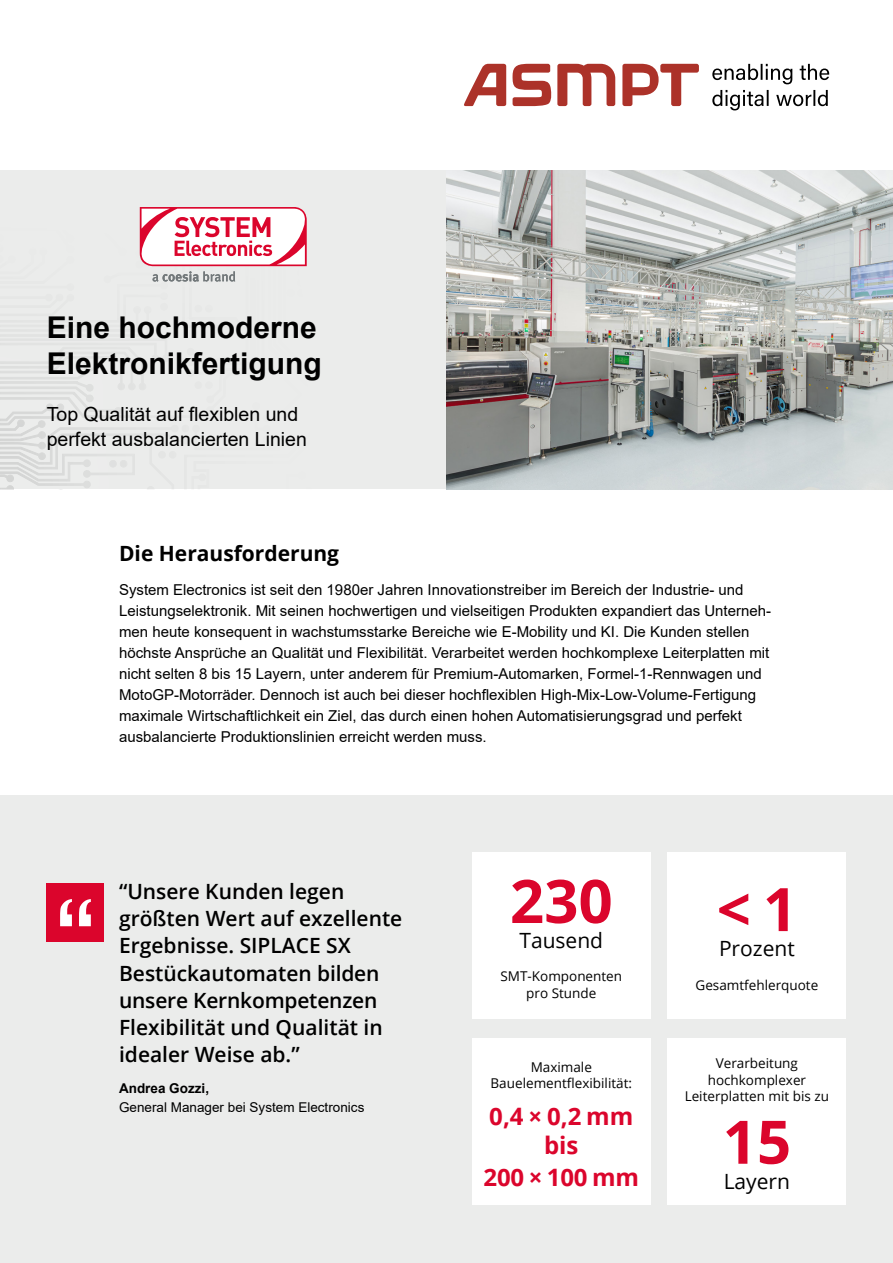
<style>
.page{position:relative;width:893px;height:1263px;background:#fff}
.page>*{position:absolute;margin:0;border:0;box-sizing:border-box;transform-origin:0 0}
.t1{font:700 60px "Open Sans";color:#db052c}
.t2{font:700 30px/36px "Arial";color:#000}
.t3{font:700 24px/28.8px "Open Sans";letter-spacing:-.01em;color:#db052c;text-align:center}
.t4{font:600 21px/27px "Open Sans";color:#000}
.t5{font:21px "Open Sans";color:#000}
.t6{font:700 21px "Open Sans";color:#000}
.t7{font:19.5px/25.5px "Arial";color:#000}
.t8{font:15px/21px "Arial";color:#000}
.t9{font:13.5px/16.2px "Open Sans";color:#000;text-align:center}
.t10{font:13.5px "Arial";color:#000}
.t11{font:700 13.5px "Arial";color:#000}
</style>
<div class="page">
<div style="left:0;top:795px;width:893px;height:468px;background:#ebeceb"></div>
<img style="left:446px;top:170px;width:447px;height:319px">
<div style="left:47px;top:883px;width:57px;height:59px;background:#db052c"></div>
<svg style="left:60px;top:899px;width:31px;height:27px"></svg>
<div style="left:668px;top:852px;width:178px;height:166px;background:#fff"></div>
<div style="left:668px;top:1038px;width:178px;height:167px;background:#fff"></div>
<div style="left:472px;top:852px;width:179px;height:166px;background:#fff"></div>
<div style="left:472px;top:1038px;width:179px;height:167px;background:#fff"></div>
<svg style="left:0;top:171px;width:446px;height:319px;background:#eae6e6"></svg>
<svg style="left:712px;top:64px;width:117px;height:46px"></svg>
<svg style="left:622px;top:64px;width:77px;height:42px"></svg>
<svg style="left:512px;top:64px;width:103px;height:42px"></svg>
<svg style="left:464px;top:64px;width:42px;height:42px"></svg>
<h2 class="t2" style="left:47px;top:310px;width:277px">Eine hochmoderne<br>Elektronikfertigung</h2>
<h3 class="t7" style="left:47px;top:401px;width:262px">Top Qualität auf flexiblen und perfekt ausbalancierten Linien</h3>
<h3 class="t6" style="left:119px;top:539px;width:222px">Die Herausforderung</h3>
<p class="t8" style="left:119px;top:579px;width:654px">System Electronics ist seit den 1980er Jahren Innovationstreiber im Bereich der Industrie- und Leistungselektronik. Mit seinen hochwertigen und vielseitigen Produkten expandiert das Unterneh&shy;men heute konsequent in wachstumsstarke Bereiche wie E-Mobility und KI. Die Kunden stellen höchste Ansprüche an Qualität und Flexibilität. Verarbeitet werden hochkomplexe Leiterplatten mit nicht selten 8 bis 15 Layern, unter anderem für Premium-Automarken, Formel-1-Rennwagen und MotoGP-Motorräder. Dennoch ist auch bei dieser hochflexiblen High-Mix-Low-Volume-Fertigung maximale Wirtschaftlichkeit ein Ziel, das durch einen hohen Automatisierungsgrad und perfekt ausbalancierte Produktionslinien erreicht werden muss.</p>
<h3 class="t4" style="left:119px;top:878px;width:285px">“Unsere Kunden legen größten Wert auf exzellente<br>Ergebnisse. SIPLACE SX<br>Bestückautomaten bilden unsere Kernkompetenzen<br>Flexibilität und Qualität in idealer Weise ab.”</h3>
<p class="t11" style="left:119px;top:1078px;width:92px">Andrea Gozzi,</p>
<p class="t10" style="left:119px;top:1098px;width:247px">General Manager bei System Electronics</p>
<h1 class="t1" style="left:510px;top:859px;width:104px">230</h1>
<h3 class="t5" style="left:519px;top:926px;width:85px">Tausend</h3>
<p class="t9" style="left:500px;top:968px;width:123px">SMT-Komponenten pro Stunde</p>
<p class="t9" style="left:491px;top:1058px;width:143px">Maximale<br>Bauelementflexibilität:</p>
<h3 class="t3" style="left:489px;top:1101px;width:145px">0,4 × 0,2 mm bis</h3>
<h3 class="t3" style="left:483px;top:1162px;width:157px">200 × 100 mm</h3>
<h1 class="t1" style="left:717px;top:867px;width:82px">&lt; 1</h1>
<h3 class="t5" style="left:719px;top:934px;width:77px">Prozent</h3>
<p class="t9" style="left:696px;top:976px;width:124px">Gesamtfehlerquote</p>
<p class="t9" style="left:685px;top:1055px;width:146px">Verarbeitung hochkomplexer<br>Leiterplatten mit bis zu</p>
<h1 class="t1" style="left:723px;top:1099px;width:70px">15</h1>
<h3 class="t5" style="left:724px;top:1167px;width:68px">Layern</h3>
</div>
